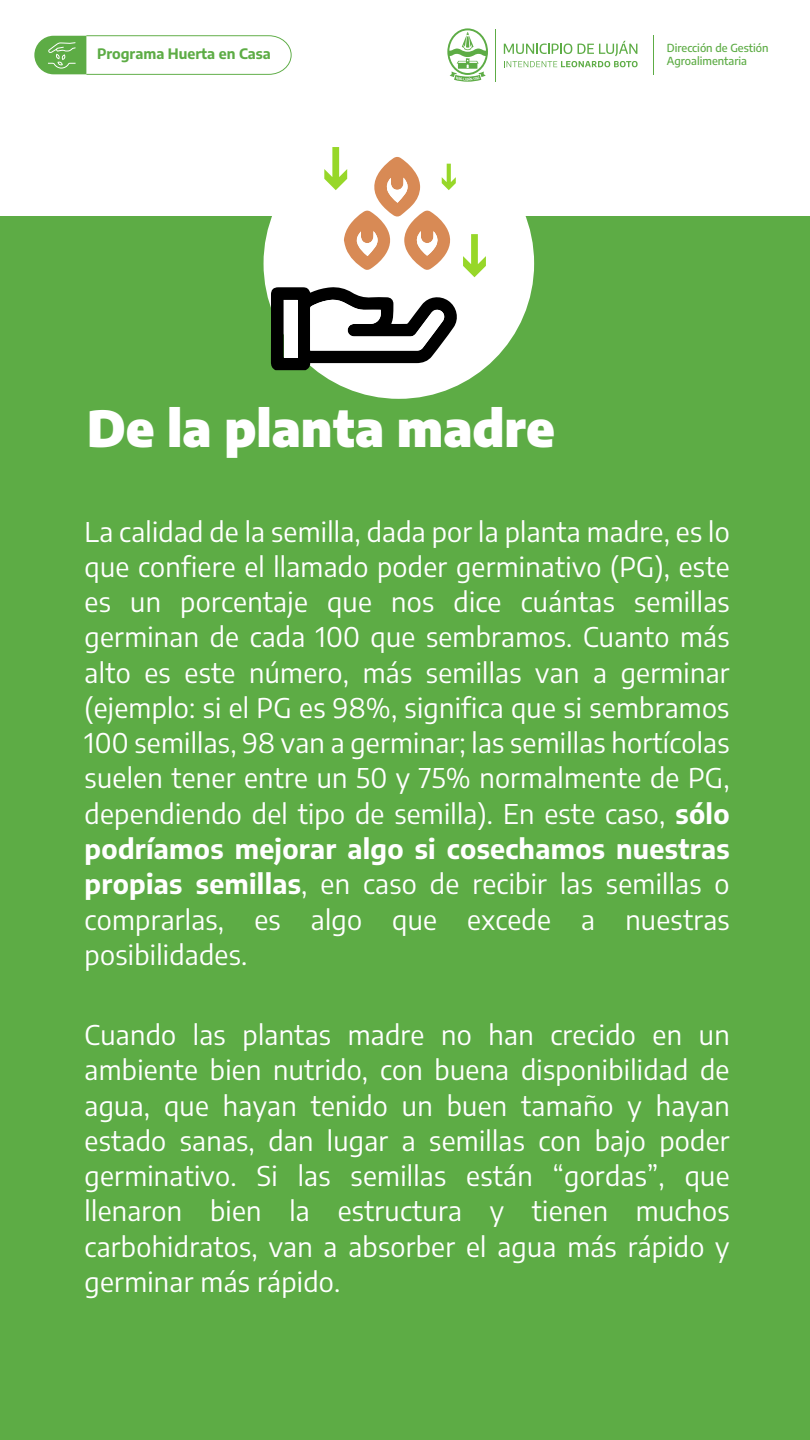
<style>
.page{position:relative;width:810px;height:1440px;background:#5dac45}
.page>*{position:absolute;margin:0;border:0;box-sizing:border-box;transform-origin:0 0}
.t1{font:900 49.5px "Encode Sans";color:#fff}
.t2{font:27px/35.2px "Encode Sans";letter-spacing:.01em;color:#fff;text-align:justify}
.t3{font:700 14.33px "Encode Sans";color:#5dac45}
.t4{font:500 11.02px/13.3px "Encode Sans";color:#5dac45}
.s1{font-weight:700}
</style>
<div class="page">
<div style="left:0;top:0;width:810px;height:215px;background:#fff"></div>
<svg style="left:34px;top:35px;width:258px;height:40px"></svg>
<hr style="left:653px;top:36px;width:1px;height:39px;background:#5dac45">
<hr style="left:495px;top:29px;width:1px;height:52px;background:#5dac45">
<svg style="left:504px;top:41px;width:134px;height:26px"></svg>
<svg style="left:447px;top:28px;width:41px;height:54px"></svg>
<div style="left:264px;top:128px;width:270px;height:271px;background:#fff;border-radius:50%"></div>
<svg style="left:271px;top:287px;width:186px;height:83px"></svg>
<div style="left:284px;top:300px;width:13px;height:58px;background:#fff"></div>
<svg style="left:463px;top:234px;width:23px;height:43px"></svg>
<svg style="left:324px;top:147px;width:132px;height:123px"></svg>
<p class="t3" style="left:97px;top:44px;width:175px">Programa Huerta en Casa</p>
<p class="t4" style="left:667px;top:41px;width:103px">Dirección de Gestión<br>Agroalimentaria</p>
<h1 class="t1" style="left:87px;top:395px;width:469px">De la planta madre</h1>
<p class="t2" style="left:85px;top:513px;width:647px">La calidad de la semilla, dada por la planta madre, es lo que confiere el llamado poder germinativo (PG), este es un porcentaje que nos dice cuántas semillas germinan de cada 100 que sembramos. Cuanto más alto es este número, más semillas van a germinar (ejemplo: si el PG es 98%, significa que si sembramos 100 semillas, 98 van a germinar; las semillas hortícolas suelen tener entre un 50 y 75% normalmente de PG, dependiendo del tipo de semilla). En este caso, <span class="s1">sólo podríamos mejorar algo si cosechamos nuestras propias semillas</span>, en caso de recibir las semillas o comprarlas, es algo que excede a nuestras posibilidades.</p>
<p class="t2" style="left:85px;top:1016px;width:647px">Cuando las plantas madre no han crecido en un ambiente bien nutrido, con buena disponibilidad de agua, que hayan tenido un buen tamaño y hayan estado sanas, dan lugar a semillas con bajo poder germinativo. Si las semillas están “gordas”, que llenaron bien la estructura y tienen muchos carbohidratos, van a absorber el agua más rápido y germinar más rápido.</p>
</div>
